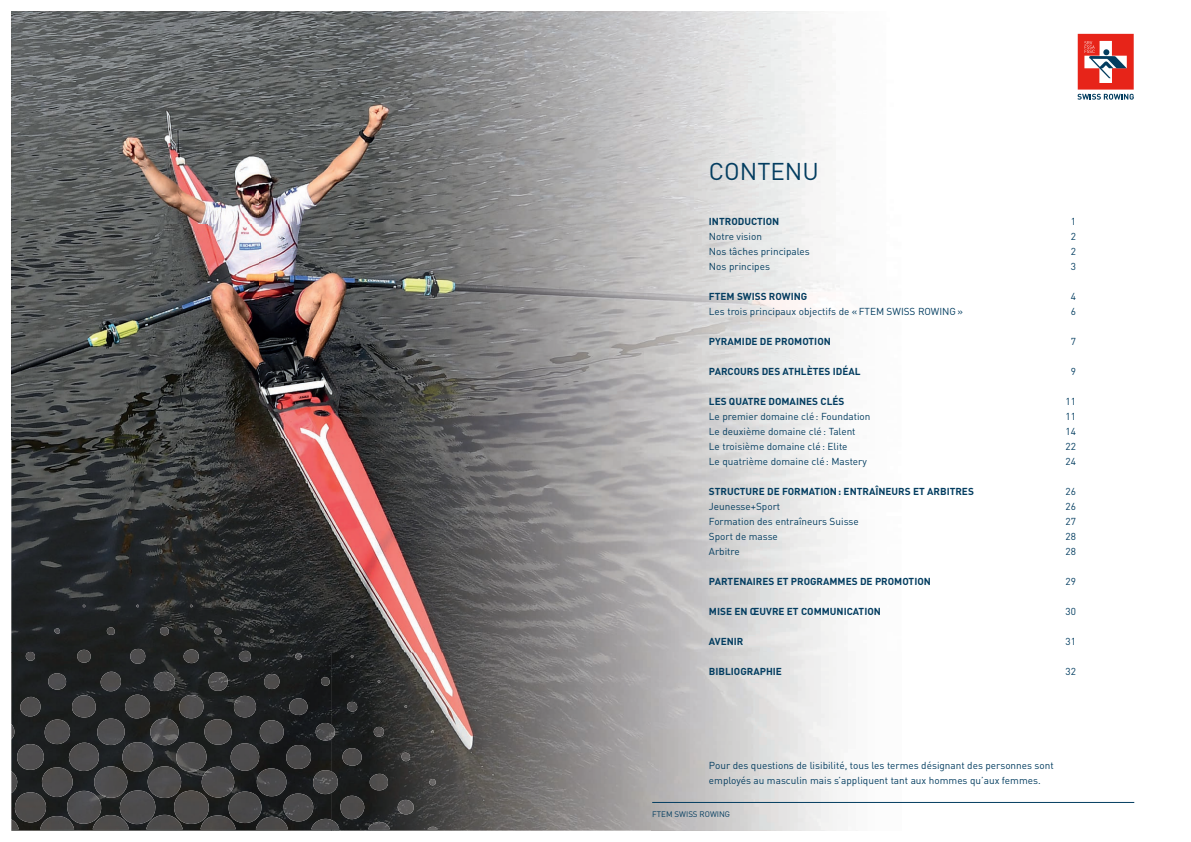
<style>
.page{position:relative;width:1191px;height:842px;background:#fff}
.page>*{position:absolute;margin:0;border:0;box-sizing:border-box;transform-origin:0 0}
.t1{font:24px "DIN";color:#033d60}
.t2{font:10px/15px "DIN";color:#033d60}
.t3{font:700 10px "DIN";color:#033d60}
.t4{font:8px "DIN";color:#033d60}
</style>
<div class="page">
<img style="left:11px;top:11px;width:926px;height:820px">
<hr style="left:652px;top:802px;width:482px;height:1px;background:#033d60">
<svg style="left:427px;top:827px;width:11px;height:2px"></svg>
<svg style="left:428px;top:779px;width:8px;height:6px"></svg>
<img style="left:397px;top:800px;width:18px;height:14px">
<svg style="left:401px;top:753px;width:9px;height:8px"></svg>
<img style="left:368px;top:822px;width:22px;height:7px">
<img style="left:368px;top:774px;width:21px;height:16px">
<svg style="left:372px;top:727px;width:13px;height:10px"></svg>
<svg style="left:377px;top:680px;width:4px;height:3px"></svg>
<img style="left:336px;top:796px;width:28px;height:23px">
<img style="left:342px;top:748px;width:20px;height:18px">
<svg style="left:347px;top:702px;width:11px;height:9px"></svg>
<img style="left:311px;top:819px;width:28px;height:10px">
<img style="left:308px;top:770px;width:30px;height:24px">
<img style="left:316px;top:723px;width:20px;height:17px">
<svg style="left:321px;top:677px;width:9px;height:9px"></svg>
<img style="left:282px;top:793px;width:33px;height:28px">
<img style="left:281px;top:745px;width:31px;height:24px">
<img style="left:289px;top:698px;width:20px;height:17px">
<svg style="left:294px;top:653px;width:8px;height:6px"></svg>
<img style="left:256px;top:817px;width:32px;height:12px">
<img style="left:256px;top:768px;width:32px;height:28px">
<img style="left:256px;top:720px;width:29px;height:23px">
<img style="left:261px;top:674px;width:19px;height:15px">
<svg style="left:270px;top:629px;width:4px;height:4px"></svg>
<img style="left:146px;top:815px;width:37px;height:14px">
<img style="left:93px;top:815px;width:36px;height:14px">
<img style="left:222px;top:791px;width:40px;height:32px">
<img style="left:226px;top:743px;width:34px;height:28px">
<img style="left:234px;top:696px;width:22px;height:21px">
<svg style="left:239px;top:651px;width:13px;height:11px"></svg>
<img style="left:200px;top:815px;width:36px;height:14px">
<img style="left:201px;top:767px;width:34px;height:30px">
<img style="left:204px;top:719px;width:28px;height:26px">
<img style="left:205px;top:672px;width:24px;height:19px">
<svg style="left:213px;top:628px;width:9px;height:6px"></svg>
<img style="left:168px;top:791px;width:42px;height:33px">
<img style="left:176px;top:742px;width:31px;height:29px">
<img style="left:174px;top:695px;width:30px;height:23px">
<img style="left:183px;top:649px;width:16px;height:14px">
<img style="left:147px;top:766px;width:35px;height:32px">
<img style="left:148px;top:718px;width:32px;height:27px">
<img style="left:152px;top:672px;width:24px;height:19px">
<svg style="left:160px;top:627px;width:10px;height:8px"></svg>
<img style="left:114px;top:790px;width:42px;height:34px">
<img style="left:117px;top:742px;width:37px;height:30px">
<img style="left:122px;top:695px;width:28px;height:23px">
<img style="left:128px;top:649px;width:18px;height:15px">
<img style="left:94px;top:766px;width:34px;height:32px">
<img style="left:92px;top:719px;width:34px;height:26px">
<img style="left:96px;top:672px;width:25px;height:19px">
<svg style="left:105px;top:627px;width:10px;height:8px"></svg>
<img style="left:60px;top:791px;width:42px;height:33px">
<img style="left:63px;top:743px;width:37px;height:28px">
<img style="left:70px;top:695px;width:27px;height:22px">
<img style="left:75px;top:650px;width:17px;height:13px">
<img style="left:40px;top:816px;width:34px;height:13px">
<img style="left:37px;top:767px;width:36px;height:30px">
<img style="left:40px;top:719px;width:31px;height:25px">
<img style="left:48px;top:673px;width:19px;height:17px">
<svg style="left:52px;top:628px;width:8px;height:6px"></svg>
<img style="left:11px;top:792px;width:36px;height:30px">
<img style="left:13px;top:744px;width:31px;height:26px">
<img style="left:16px;top:697px;width:25px;height:19px">
<svg style="left:24px;top:652px;width:12px;height:9px"></svg>
<svg style="left:11px;top:819px;width:8px;height:10px"></svg>
<img style="left:11px;top:771px;width:7px;height:22px">
<img style="left:11px;top:724px;width:4px;height:15px">
<svg style="left:1077px;top:34px;width:56px;height:66px"></svg>
<h1 class="t1" style="left:709px;top:156px;width:111px">CONTENU</h1>
<p class="t3" style="left:709px;top:214px;width:72px">INTRODUCTION</p>
<p class="t2" style="left:1070px;top:213px;width:7px">1</p>
<p class="t2" style="left:709px;top:228px;width:55px">Notre vision</p>
<p class="t2" style="left:1070px;top:228px;width:7px">2</p>
<p class="t2" style="left:709px;top:243px;width:102px">Nos tâches principales</p>
<p class="t2" style="left:1070px;top:243px;width:7px">2</p>
<p class="t2" style="left:709px;top:258px;width:63px">Nos principes</p>
<p class="t2" style="left:1070px;top:258px;width:7px">3</p>
<p class="t3" style="left:709px;top:289px;width:100px">FTEM SWISS ROWING</p>
<p class="t2" style="left:1070px;top:288px;width:7px">4</p>
<p class="t2" style="left:709px;top:303px;width:255px">Les trois principaux objectifs de « FTEM SWISS ROWING »</p>
<p class="t2" style="left:1070px;top:303px;width:7px">6</p>
<p class="t3" style="left:709px;top:334px;width:123px">PYRAMIDE DE PROMOTION</p>
<p class="t2" style="left:1070px;top:333px;width:7px">7</p>
<p class="t3" style="left:709px;top:364px;width:153px">PARCOURS DES ATHLÈTES IDÉAL</p>
<p class="t2" style="left:1070px;top:363px;width:7px">9</p>
<p class="t3" style="left:709px;top:394px;width:137px">LES QUATRE DOMAINES CLÉS</p>
<p class="t2" style="left:1065px;top:393px;width:12px">11</p>
<p class="t2" style="left:709px;top:408px;width:163px">Le premier domaine clé : Foundation</p>
<p class="t2" style="left:1065px;top:408px;width:12px">11</p>
<p class="t2" style="left:709px;top:423px;width:148px">Le deuxième domaine clé : Talent</p>
<p class="t2" style="left:1065px;top:423px;width:12px">14</p>
<p class="t2" style="left:709px;top:438px;width:140px">Le troisième domaine clé : Elite</p>
<p class="t2" style="left:1065px;top:438px;width:12px">22</p>
<p class="t2" style="left:709px;top:453px;width:159px">Le quatrième domaine clé : Mastery</p>
<p class="t2" style="left:1065px;top:453px;width:12px">24</p>
<p class="t3" style="left:709px;top:484px;width:266px">STRUCTURE DE FORMATION : ENTRAÎNEURS ET ARBITRES</p>
<p class="t2" style="left:1065px;top:483px;width:12px">26</p>
<p class="t2" style="left:709px;top:498px;width:73px">Jeunesse+Sport</p>
<p class="t2" style="left:1065px;top:498px;width:12px">26</p>
<p class="t2" style="left:709px;top:513px;width:151px">Formation des entraîneurs Suisse</p>
<p class="t2" style="left:1065px;top:513px;width:12px">27</p>
<p class="t2" style="left:709px;top:528px;width:70px">Sport de masse</p>
<p class="t2" style="left:1065px;top:528px;width:12px">28</p>
<p class="t2" style="left:709px;top:543px;width:32px">Arbitre</p>
<p class="t2" style="left:1065px;top:543px;width:12px">28</p>
<p class="t3" style="left:709px;top:574px;width:223px">PARTENAIRES ET PROGRAMMES DE PROMOTION</p>
<p class="t2" style="left:1065px;top:573px;width:12px">29</p>
<p class="t3" style="left:709px;top:604px;width:173px">MISE EN ŒUVRE ET COMMUNICATION</p>
<p class="t2" style="left:1065px;top:603px;width:12px">30</p>
<p class="t3" style="left:709px;top:634px;width:36px">AVENIR</p>
<p class="t2" style="left:1065px;top:633px;width:12px">31</p>
<p class="t3" style="left:709px;top:664px;width:75px">BIBLIOGRAPHIE</p>
<p class="t2" style="left:1065px;top:663px;width:12px">32</p>
<p class="t2" style="left:709px;top:757px;width:346px">Pour des questions de lisibilité, tous les termes désignant des personnes sont employés au masculin mais s’appliquent tant aux hommes qu’aux femmes.</p>
<p class="t4" style="left:652px;top:809px;width:79px">FTEM SWISS ROWING</p>
</div>
